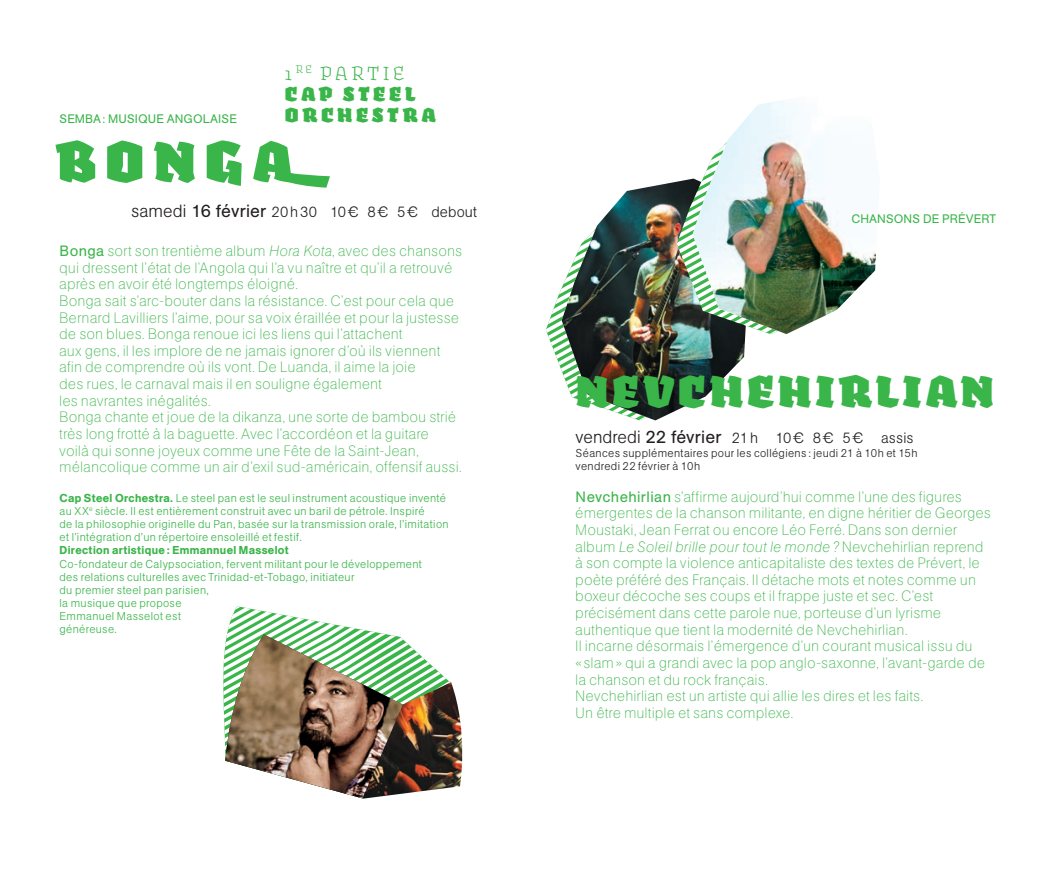
<style>
.page{position:relative;width:1052px;height:893px;background:#fff}
.page>*{position:absolute;margin:0;border:0;box-sizing:border-box;transform-origin:0 0}
.titre_gras{font:900 59.5px "Fakir";letter-spacing:.145em;color:#3ab54a}
.titre_gras-2{font:900 46.38px "Fakir";letter-spacing:.08em;color:#3ab54a}
.titre{font:900 21px "Fakir";letter-spacing:.17em;color:#3ab54a}
.titre-2{font:21px "Fakir";letter-spacing:.18em;color:#3ab54a}
.texte{font:200 14.88px/16.6px "AG Buch";letter-spacing:.025em;color:#3ab54a}
.date{font:300 14.88px "AG Buch";letter-spacing:.01em;color:#231f20}
.genre{font:12.25px "AG Buch";letter-spacing:.01em;color:#3ab54a}
.texte-2{font:300 11.38px/13.1px "AG Buch";letter-spacing:.03em;color:#3ab54a}
.texte-3{font:300 11.38px/13.1px "AG Buch";letter-spacing:.03em;color:#231f20}
.texte-4{font:500 11.38px "AG Buch BQ";letter-spacing:.03em;color:#3ab54a}
.s1{font-size:17.5px}
.s2{font-weight:400;font-size:17.5px}
.s3{font-weight:400}
.s4{font-style:italic}
.s5{font-weight:500}
</style>
<div class="page">
<svg style="left:286px;top:173px;width:44px;height:15px"></svg>
<img style="left:546px;top:178px;width:200px;height:242px">
<img style="left:693px;top:100px;width:183px;height:234px">
<img style="left:362px;top:682px;width:101px;height:117px">
<svg style="left:223px;top:606px;width:227px;height:192px"></svg>
<img style="left:225px;top:634px;width:178px;height:164px">
<p class="titre-2" style="left:285px;top:61px;width:121px">1 <sup>RE</sup> PARTIE</p>
<p class="titre" style="left:285px;top:80px;width:132px">CAP STEEL</p>
<p class="titre" style="left:285px;top:101px;width:152px">ORCHESTRA</p>
<p class="titre_gras" style="left:56px;top:122px;width:239px">BONGA</p>
<p class="genre" style="left:60px;top:111px;width:179px">SEMBA: MUSIQUE ANGOLAISE</p>
<p class="date" style="left:131px;top:203px;width:348px"><span class="s1">samedi</span> <span class="s2">16 février</span> 20h30 10€ 8€ 5€ debout</p>
<p class="texte" style="left:60px;top:243px;width:404px"><span class="s3">Bonga</span> sort son trentième album <span class="s4">Hora Kota</span>, avec des chansons qui dressent l’état de l’Angola qui l’a vu naître et qu’il a retrouvé après en avoir été longtemps éloigné.</p>
<p class="texte" style="left:60px;top:293px;width:401px">Bonga sait s’arc-bouter dans la résistance. C’est pour cela que Bernard Lavilliers l’aime, pour sa voix éraillée et pour la justesse de son blues. Bonga renoue ici les liens qui l’attachent<br>aux gens, il les implore de ne jamais ignorer d’où ils viennent afin de comprendre où ils vont. De Luanda, il aime la joie<br>des rues, le carnaval mais il en souligne également<br>les navrantes inégalités.</p>
<p class="texte" style="left:60px;top:409px;width:404px">Bonga chante et joue de la dikanza, une sorte de bambou strié très long frotté à la baguette. Avec l’accordéon et la guitare voilà qui sonne joyeux comme une Fête de la Saint-Jean, mélancolique comme un air d’exil sud-américain, offensif aussi.</p>
<p class="texte-2" style="left:60px;top:492px;width:391px"><span class="s5">Cap Steel Orchestra.</span> Le steel pan est le seul instrument acoustique inventé au XX<sup>e</sup> siècle. Il est entièrement construit avec un baril de pétrole. Inspiré<br>de la philosophie originelle du Pan, basée sur la transmission orale, l’imitation et l’intégration d’un répertoire ensoleillé et festif.</p>
<p class="texte-4" style="left:60px;top:544px;width:231px">Direction artistique : Emmannuel Masselot</p>
<p class="texte-2" style="left:60px;top:557px;width:364px">Co-fondateur de Calypsociation, fervent militant pour le développement des relations culturelles avec Trinidad-et-Tobago, initiateur<br>du premier steel pan parisien,<br>la musique que propose<br>Emmanuel Masselot est<br>généreuse.</p>
<p class="genre" style="left:851px;top:212px;width:146px">CHANSONS DE PRÉVERT</p>
<p class="titre_gras-2" style="left:575px;top:361px;width:419px">NEVCHEHIRLIAN</p>
<p class="date" style="left:575px;top:430px;width:339px"><span class="s1">vendredi</span> <span class="s2">22 février</span> 21h 10€ 8€ 5€ assis</p>
<p class="texte-3" style="left:575px;top:446px;width:343px">Séances supplémentaires pour les collégiens : jeudi 21 à 10h et 15h vendredi 22 février à 10h</p>
<p class="texte" style="left:575px;top:489px;width:417px"><span class="s3">Nevchehirlian</span> s’affirme aujourd’hui comme l’une des figures émergentes de la chanson militante, en digne héritier de Georges Moustaki, Jean Ferrat ou encore Léo Ferré. Dans son dernier album <span class="s4">Le Soleil brille pour tout le monde ?</span> Nevchehirlian reprend à son compte la violence anticapitaliste des textes de Prévert, le poète préféré des Français. Il détache mots et notes comme un boxeur décoche ses coups et il frappe juste et sec. C’est précisément dans cette parole nue, porteuse d’un lyrisme authentique que tient la modernité de Nevchehirlian.</p>
<p class="texte" style="left:575px;top:638px;width:411px">Il incarne désormais l’émergence d’un courant musical issu du<br>« slam » qui a grandi avec la pop anglo-saxonne, l’avant-garde de la chanson et du rock français.</p>
<p class="texte" style="left:575px;top:688px;width:349px">Nevchehirlian est un artiste qui allie les dires et les faits.<br>Un être multiple et sans complexe.</p>
</div>
